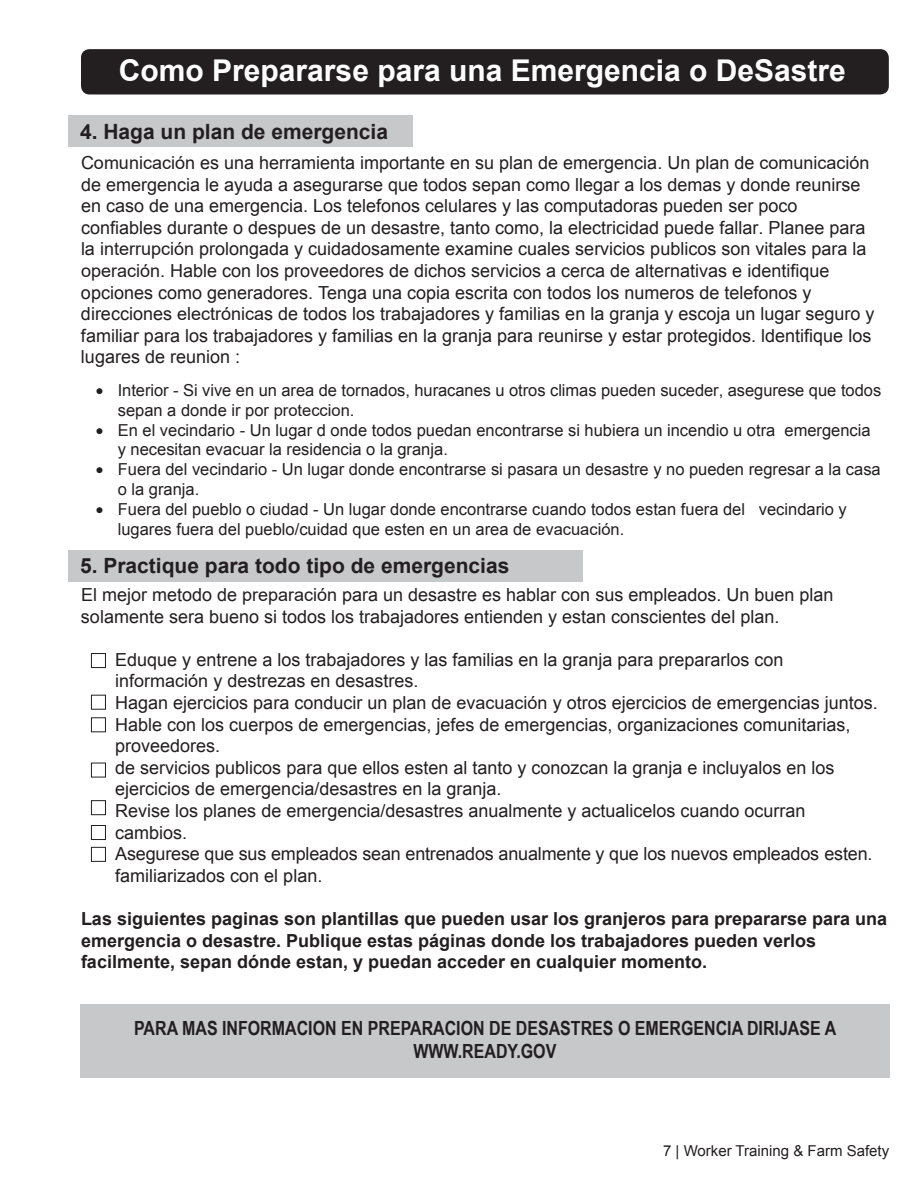
<style>
.page{position:relative;width:918px;height:1188px;background:#fff}
.page>*{position:absolute;margin:0;border:0;box-sizing:border-box;transform-origin:0 0}
.t1{font:700 30px "Arial";color:#fff}
.t2{font:700 21px "Arial";color:#231f20}
.t3{font:700 19.5px "Arial Narrow";color:#231f20}
.t4{font:18px/21.6px "Arial";color:#231f20}
.t5{font:700 18px/21.6px "Arial";color:#231f20}
.t6{font:16.5px/19.8px "Arial";color:#231f20}
.t7{font:15px "Arial";color:#231f20}
.s1{font-style:inherit}
</style>
<div class="page">
<div style="left:80px;top:1004px;width:810px;height:74px;background:#c7c8ca"></div>
<div style="left:81px;top:49px;width:808px;height:46px;background:#231f20;border-radius:9px"></div>
<div style="left:68px;top:116px;width:344px;height:31px;background:#c7c8ca"></div>
<div style="left:68px;top:550px;width:514px;height:32px;background:#c7c8ca"></div>
<div style="left:91px;top:653px;width:15px;height:15px;border:1px solid #231f20"></div>
<div style="left:91px;top:695px;width:15px;height:15px;border:1px solid #231f20"></div>
<div style="left:91px;top:717px;width:15px;height:15px;border:1px solid #231f20"></div>
<div style="left:91px;top:763px;width:15px;height:14px;border:1px solid #231f20"></div>
<div style="left:91px;top:800px;width:15px;height:15px;border:1px solid #231f20"></div>
<div style="left:91px;top:825px;width:15px;height:15px;border:1px solid #231f20"></div>
<div style="left:91px;top:847px;width:15px;height:15px;border:1px solid #231f20"></div>
<p class="t1" style="left:119px;top:49px;width:728px">Como Prepararse para una Emergencia o <span class="s1">D</span>eSastre</p>
<p class="t2" style="left:80px;top:117px;width:310px">4. Haga un plan de emergencia</p>
<p class="t4" style="left:81px;top:152px;width:795px">Comunicación es una herramienta importante en su plan de emergencia. Un plan de comunicación de emergencia le ayuda a asegurarse que todos sepan como llegar a los demas y donde reunirse en caso de una emergencia. Los telefonos celulares y las computadoras pueden ser poco confiables durante o despues de un desastre, tanto como, la electricidad puede fallar. Planee para la interrupción prolongada y cuidadosamente examine cuales servicios publicos son vitales para la operación. Hable con los proveedores de dichos servicios a cerca de alternativas e identifique opciones como generadores. Tenga una copia escrita con todos los numeros de telefonos y direcciones electrónicas de todos los trabajadores y familias en la granja y escoja un lugar seguro y familiar para los trabajadores y familias en la granja para reunirse y estar protegidos. ldentifique los lugares de reunion :</p>
<p class="t6" style="left:118px;top:380px;width:765px;text-indent:-22px">• Interior - Si vive en un area de tornados, huracanes u otros climas pueden suceder, asegurese que todos sepan a donde ir por proteccion.</p>
<p class="t6" style="left:118px;top:420px;width:754px;text-indent:-22px">• En el vecindario - Un lugar d onde todos puedan encontrarse si hubiera un incendio u otra emergencia y necesitan evacuar la residencia o la granja.</p>
<p class="t6" style="left:118px;top:460px;width:765px;text-indent:-22px">• Fuera del vecindario - Un lugar donde encontrarse si pasara un desastre y no pueden regresar a la casa o la granja.</p>
<p class="t6" style="left:118px;top:499px;width:731px;text-indent:-22px">• Fuera del pueblo o ciudad - Un lugar donde encontrarse cuando todos estan fuera del vecindario y lugares fuera del pueblo/cuidad que esten en un area de evacuación.</p>
<p class="t2" style="left:80px;top:551px;width:431px">5. Practique para todo tipo de emergencias</p>
<p class="t4" style="left:81px;top:584px;width:754px">El mejor metodo de preparación para un desastre es hablar con sus empleados. Un buen plan solamente sera bueno si todos los trabajadores entienden y estan conscientes del plan.</p>
<p class="t4" style="left:115px;top:649px;width:764px">Eduque y entrene a los trabajadores y las familias en la granja para prepararlos con información y destrezas en desastres.<br>Hagan ejercicios para conducir un plan de evacuación y otros ejercicios de emergencias juntos.<br>Hable con los cuerpos de emergencias, jefes de emergencias, organizaciones comunitarias, proveedores.<br>de servicios publicos para que ellos esten al tanto y conozcan la granja e incluyalos en los ejercicios de emergencia/desastres en la granja.<br>Revise los planes de emergencia/desastres anualmente y actualicelos cuando ocurran cambios.<br>Asegurese que sus empleados sean entrenados anualmente y que los nuevos empleados esten. familiarizados con el plan.</p>
<p class="t5" style="left:81px;top:908px;width:808px">Las siguientes paginas son plantillas que pueden usar los granjeros para prepararse para una emergencia o desastre. <span class="s1">Publique estas páginas</span> donde los trabajadores pueden verlos facilmente, sepan <span class="s1">dónde</span> estan, y puedan acceder en cualquier momento.</p>
<p class="t3" style="left:134px;top:1013px;width:704px">PARA MAS INFORMACION EN PREPARACION DE DESASTRES O EMERGENCIA DIRIJASE A</p>
<p class="t3" style="left:413px;top:1037px;width:145px">WWW.READY.GOV</p>
<p class="t7" style="left:663px;top:1141px;width:228px">7 | Worker Training &amp; Farm Safety</p>
</div>
